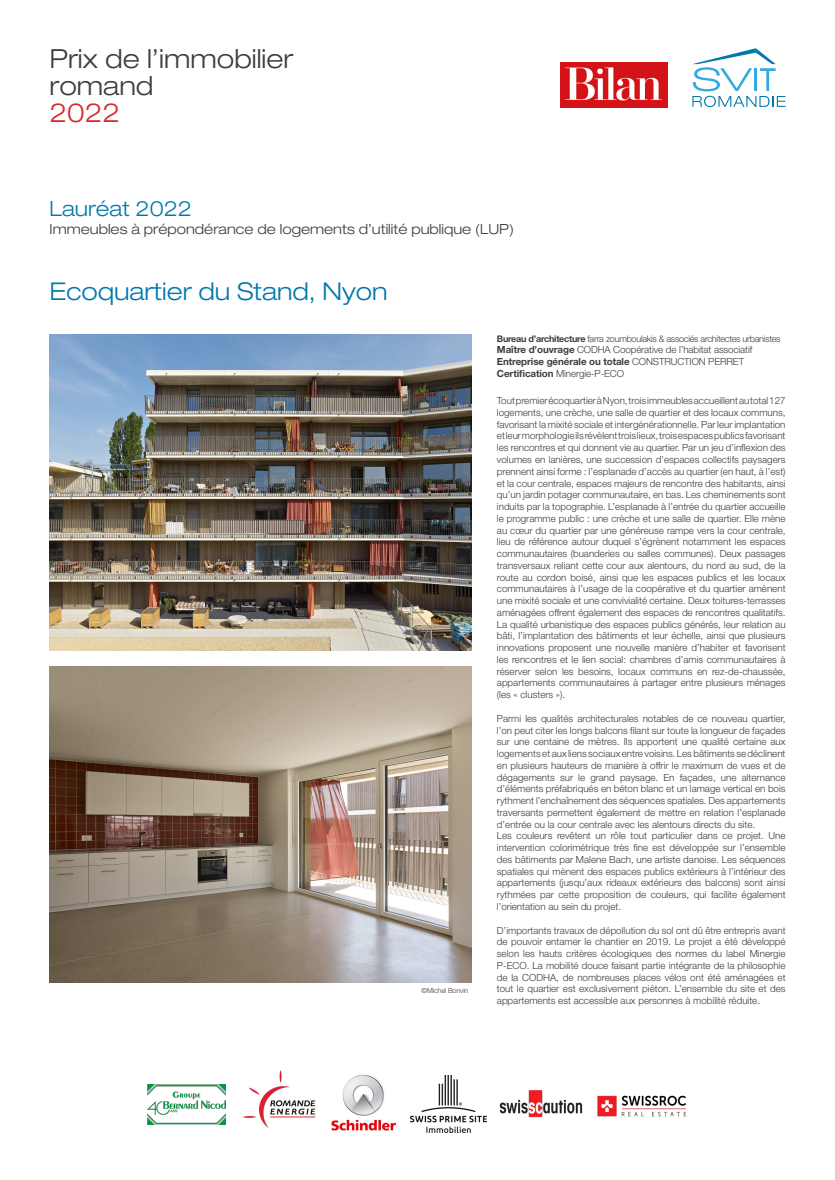
<style>
.page{position:relative;width:835px;height:1180px;background:#fff}
.page>*{position:absolute;margin:0;border:0;box-sizing:border-box;transform-origin:0 0}
.t1{font:300 expanded 26.32px/26.3px "Helvetica Neue LT Std";color:#3c3c3b}
.t2{font:300 expanded 26.32px "Helvetica Neue LT Std";color:#d8292e}
.t3{font:300 expanded 24.5px "Helvetica Neue LT Std";color:#0078ab}
.t4{font:300 expanded 21px "Helvetica Neue LT Std";color:#0078ab}
.t5{font:300 expanded 14px "Helvetica Neue LT Std";color:#3c3c3b}
.t6{font:300 9.8px/11.8px "Helvetica Neue LT Std";color:#3c3c3b}
.t7{font:300 9.1px "Helvetica Neue LT Std";letter-spacing:-.03em;color:#3c3c3b}
.t8{font:300 7px "Helvetica Neue LT Std";letter-spacing:-.01em;color:#3c3c3b}
.s1{font-weight:700}
</style>
<div class="page">
<svg style="left:692px;top:48px;width:93px;height:59px"></svg>
<img style="left:560px;top:63px;width:107px;height:44px">
<img style="left:50px;top:335px;width:421px;height:315px">
<img style="left:50px;top:667px;width:421px;height:316px">
<img style="left:331px;top:1074px;width:65px;height:56px">
<img style="left:147px;top:1084px;width:78px;height:40px">
<img style="left:410px;top:1075px;width:76px;height:58px">
<img style="left:597px;top:1095px;width:90px;height:22px">
<img style="left:499px;top:1090px;width:84px;height:28px">
<img style="left:243px;top:1070px;width:73px;height:58px">
<h1 class="t1" style="left:50px;top:46px;width:245px">Prix de l’immobilier romand</h1>
<h1 class="t2" style="left:50px;top:97px;width:72px">2022</h1>
<h3 class="t4" style="left:50px;top:196px;width:144px">Lauréat 2022</h3>
<h3 class="t5" style="left:50px;top:220px;width:466px">Immeubles à prépondérance de logements d’utilité publique (LUP)</h3>
<h2 class="t3" style="left:50px;top:276px;width:339px">Ecoquartier du Stand, Nyon</h2>
<p class="t8" style="left:421px;top:986px;width:48px">©Michel Bonvin</p>
<p class="t7" style="left:497px;top:333px;width:285px"><span class="s1">Bureau d’architecture</span> farra zoumboulakis &amp; associés architectes urbanistes</p>
<p class="t6" style="left:497px;top:344px;width:257px"><span class="s1">Maître d’ouvrage</span> CODHA Coopérative de l’habitat associatif<br><span class="s1">Entreprise générale ou totale</span> CONSTRUCTION PERRET<br><span class="s1">Certification</span> Minergie-P-ECO</p>
<p class="t6" style="left:497px;top:394px;width:290px;text-align:justify">Tout premier écoquartier à Nyon, trois immeubles accueillent au total 127 logements, une crèche, une salle de quartier et des locaux communs, favorisant la mixité sociale et intergénérationnelle. Par leur implantation et leur morphologie ils révèlent trois lieux, trois espaces publics favorisant les rencontres et qui donnent vie au quartier. Par un jeu d’inflexion des volumes en lanières, une succession d’espaces collectifs paysagers prennent ainsi forme : l’esplanade d’accès au quartier (en haut, à l’est) et la cour centrale, espaces majeurs de rencontre des habitants, ainsi qu’un jardin potager communautaire, en bas. Les cheminements sont induits par la topographie. L’esplanade à l’entrée du quartier accueille le programme public : une crèche et une salle de quartier. Elle mène au cœur du quartier par une généreuse rampe vers la cour centrale, lieu de référence autour duquel s’égrènent notamment les espaces communautaires (buanderies ou salles communes). Deux passages transversaux reliant cette cour aux alentours, du nord au sud, de la route au cordon boisé, ainsi que les espaces publics et les locaux communautaires à l’usage de la coopérative et du quartier amènent une mixité sociale et une convivialité certaine. Deux toitures-terrasses aménagées offrent également des espaces de rencontres qualitatifs.<br>La qualité urbanistique des espaces publics générés, leur relation au bâti, l’implantation des bâtiments et leur échelle, ainsi que plusieurs innovations proposent une nouvelle manière d’habiter et favorisent les rencontres et le lien social: chambres d’amis communautaires à réserver selon les besoins, locaux communs en rez-de-chaussée, appartements communautaires à partager entre plusieurs ménages (les « clusters »).</p>
<p class="t6" style="left:497px;top:712px;width:290px">Parmi les qualités architecturales notables de ce nouveau quartier, l’on peut citer les longs balcons filant sur toute la longueur de façades sur une centaine de mètres. Ils apportent une qualité certaine aux logements et aux liens sociaux entre voisins. Les bâtiments se déclinent en plusieurs hauteurs de manière à offrir le maximum de vues et de dégagements sur le grand paysage. En façades, une alternance d’éléments préfabriqués en béton blanc et un lamage vertical en bois rythment l’enchaînement des séquences spatiales. Des appartements traversants permettent également de mettre en relation l’esplanade d’entrée ou la cour centrale avec les alentours directs du site.<br>Les couleurs revêtent un rôle tout particulier dans ce projet. Une intervention colorimétrique très fine est développée sur l’ensemble des bâtiments par Malene Bach, une artiste danoise. Les séquences spatiales qui mènent des espaces publics extérieurs à l’intérieur des appartements (jusqu’aux rideaux extérieurs des balcons) sont ainsi rythmées par cette proposition de couleurs, qui facilite également l’orientation au sein du projet.</p>
<p class="t6" style="left:497px;top:924px;width:290px;text-align:justify">D’importants travaux de dépollution du sol ont dû être entrepris avant de pouvoir entamer le chantier en 2019. Le projet a été développé selon les hauts critères écologiques des normes du label Minergie P-ECO. La mobilité douce faisant partie intégrante de la philosophie de la CODHA, de nombreuses places vélos ont été aménagées et tout le quartier est exclusivement piéton. L’ensemble du site et des appartements est accessible aux personnes à mobilité réduite.</p>
</div>
